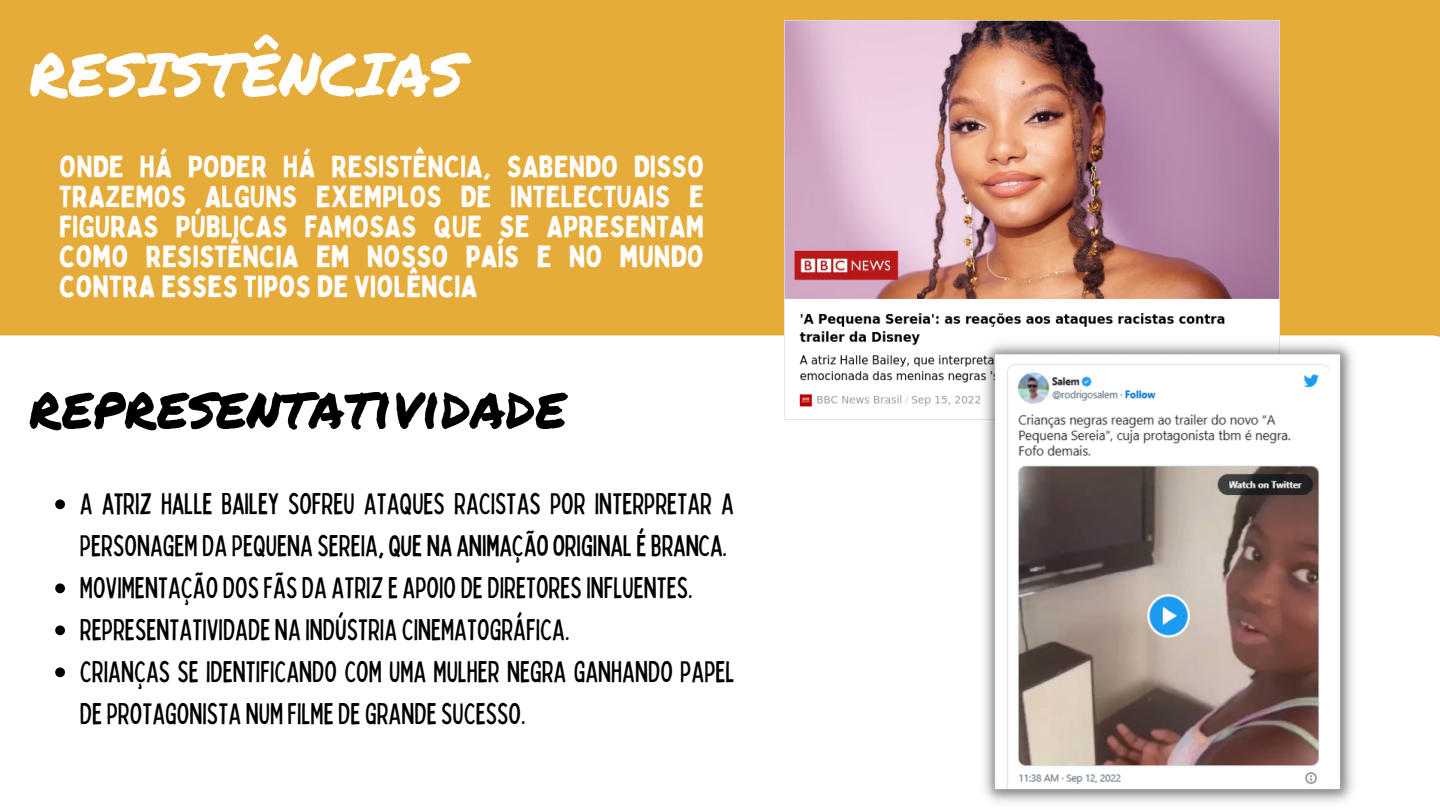
<style>
.page{position:relative;width:1440px;height:810px;background:#e6ac3a}
.page>*{position:absolute;margin:0;border:0;box-sizing:border-box;transform-origin:0 0}
.t1{font:60px "Permanent Marker";color:#000}
.t2{font:60px "Permanent Marker";color:#fefeff}
.t3{font:condensed 30px/42px "Bobby Jones";color:#000}
.t4{font:30px/30px "Bobby Jones";color:#fefeff;text-align:justify}
</style>
<div class="page">
<div style="left:0;top:335px;width:1440px;height:475px;background:#fff"></div>
<img style="left:785px;top:21px;width:494px;height:410px">
<img style="left:978px;top:335px;width:381px;height:475px">
<svg style="left:55px;top:499px;width:10px;height:10px"></svg>
<svg style="left:55px;top:583px;width:10px;height:10px"></svg>
<svg style="left:55px;top:625px;width:10px;height:10px"></svg>
<svg style="left:55px;top:667px;width:10px;height:10px"></svg>
<h1 class="t2" style="left:29px;top:30px;width:437px">RESISTÊNCIAS</h1>
<p class="t4" style="left:59px;top:150px;width:646px">ONDE HÁ PODER HÁ RESISTÊNCIA, SABENDO DISSO TRAZEMOS ALGUNS EXEMPLOS DE INTELECTUAIS E FIGURAS PÚBLICAS FAMOSAS QUE SE APRESENTAM COMO RESISTÊNCIA EM NOSSO PAÍS E NO MUNDO CONTRA ESSES TIPOS DE VIOLÊNCIA</p>
<h1 class="t1" style="left:29px;top:362px;width:539px">representatividade</h1>
<p class="t3" style="left:80px;top:481px;width:656px">A ATRIZ HALLE BAILEY SOFREU ATAQUES RACISTAS POR INTERPRETAR A PERSONAGEM DA PEQUENA SEREIA, QUE NA ANIMAÇÃO ORIGINAL É BRANCA.<br>MOVIMENTAÇÃO DOS FÃS DA ATRIZ E APOIO DE DIRETORES INFLUENTES.<br>REPRESENTATIVIDADE NA INDÚSTRIA CINEMATOGRÁFICA.<br>CRIANÇAS SE IDENTIFICANDO COM UMA MULHER NEGRA GANHANDO PAPEL DE PROTAGONISTA NUM FILME DE GRANDE SUCESSO.</p>
</div>
